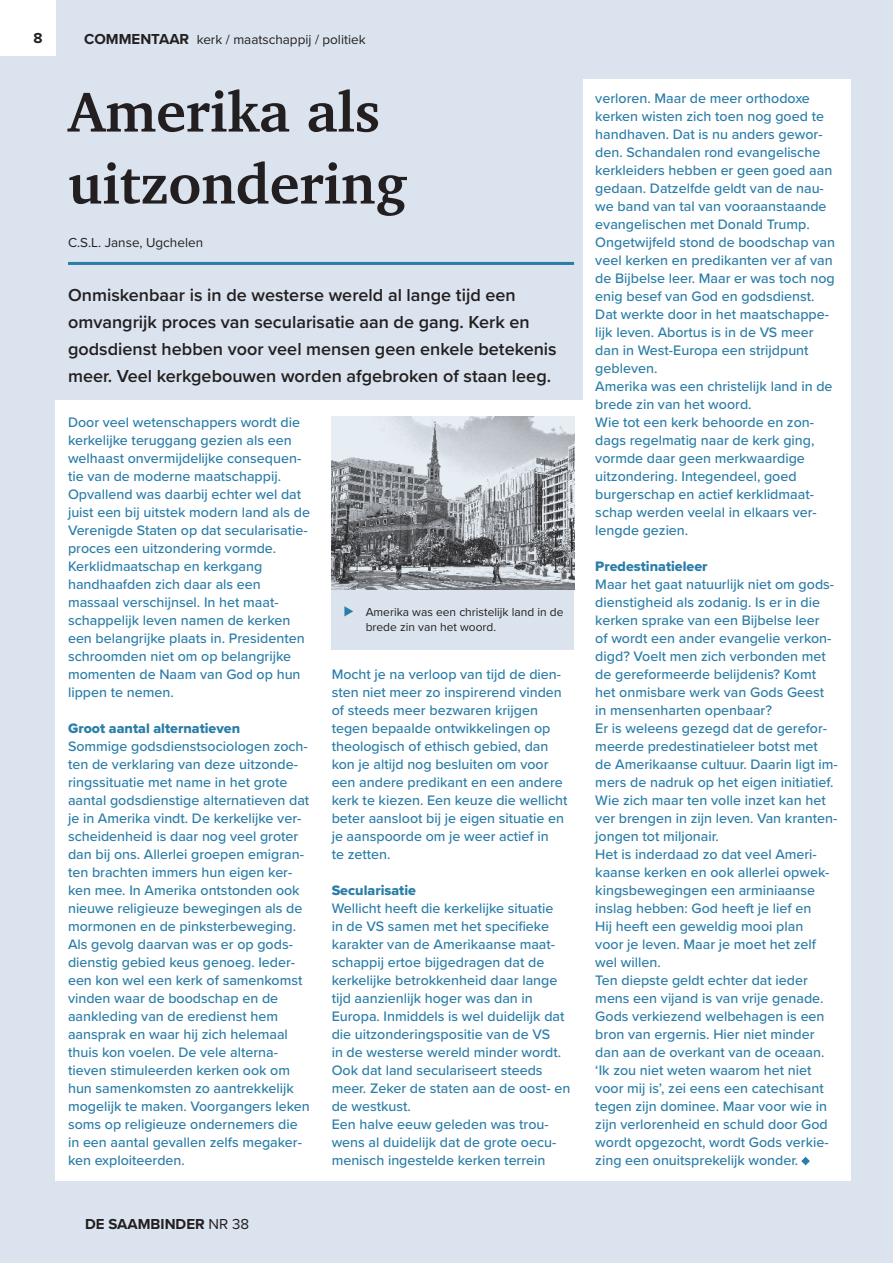
<style>
.page{position:relative;width:893px;height:1263px;background:#dae3ee}
.page>*{position:absolute;margin:0;border:0;box-sizing:border-box;transform-origin:0 0}
.t1{font:700 57px/72px "Charter";color:#231f20}
.t2{font:600 18px/27px "Proxima Nova";color:#231f20}
.t3{font:700 15px "Proxima Nova";color:#231f20}
.t4{font:500 14.25px/18px "Proxima Nova";color:#2a7da8}
.t5{font:14.25px "Proxima Nova Extrabld";color:#2a7da8}
.t6{font:13.5px "Proxima Nova";color:#231f20}
.t7{font:12px/15px "Proxima Nova";color:#231f20}
.s1{font-weight:700;font-size:15px}
.s2{font-weight:400}
.s3{font-weight:700}
</style>
<div class="page">
<hr style="left:68px;top:262px;width:506px;height:3px;background:#2a7da8">
<div style="left:55px;top:403px;width:268px;height:166px;background:#fff"></div>
<div style="left:55px;top:547px;width:268px;height:166px;background:#fff"></div>
<div style="left:55px;top:691px;width:268px;height:40px;background:#fff"></div>
<div style="left:55px;top:727px;width:268px;height:220px;background:#fff"></div>
<div style="left:55px;top:925px;width:268px;height:256px;background:#fff"></div>
<div style="left:319px;top:655px;width:268px;height:220px;background:#fff"></div>
<div style="left:319px;top:853px;width:268px;height:40px;background:#fff"></div>
<div style="left:319px;top:889px;width:268px;height:238px;background:#fff"></div>
<div style="left:319px;top:1105px;width:268px;height:76px;background:#fff"></div>
<div style="left:583px;top:79px;width:267px;height:166px;background:#fff"></div>
<div style="left:583px;top:223px;width:267px;height:166px;background:#fff"></div>
<div style="left:583px;top:367px;width:267px;height:58px;background:#fff"></div>
<div style="left:583px;top:403px;width:267px;height:148px;background:#fff"></div>
<div style="left:583px;top:529px;width:267px;height:40px;background:#fff"></div>
<div style="left:583px;top:565px;width:267px;height:166px;background:#fff"></div>
<div style="left:583px;top:709px;width:267px;height:148px;background:#fff"></div>
<div style="left:583px;top:835px;width:267px;height:148px;background:#fff"></div>
<div style="left:583px;top:961px;width:267px;height:220px;background:#fff"></div>
<svg style="left:344px;top:606px;width:9px;height:10px"></svg>
<img style="left:332px;top:417px;width:242px;height:172px">
<div style="left:0;top:0;width:55px;height:55px;background:#fff"></div>
<p class="t3" style="left:33px;top:29px;width:11px">8</p>
<p class="t6" style="left:84px;top:30px;width:283px"><span class="s1">COMMENTAAR</span> kerk / maatschappij / politiek</p>
<h1 class="t1" style="left:68px;top:75px;width:340px">Amerika als uitzondering</h1>
<p class="t6" style="left:68px;top:232px;width:137px">C.S.L. Janse, Ugchelen</p>
<p class="t2" style="left:68px;top:281px;width:490px">Onmiskenbaar is in de westerse wereld al lange tijd een omvangrijk proces van secularisatie aan de gang. Kerk en godsdienst hebben voor veel mensen geen enkele betekenis meer. Veel kerkgebouwen worden afgebroken of staan leeg.</p>
<p class="t4" style="left:68px;top:413px;width:243px">Door veel wetenschappers wordt die kerkelijke teruggang gezien als een welhaast onvermijdelijke consequen&shy;tie van de moderne maatschappij.<br>Opvallend was daarbij echter wel dat juist een bij uitstek modern land als de Verenigde Staten op dat secularisatie&shy;proces een uitzondering vormde.<br>Kerklidmaatschap en kerkgang handhaafden zich daar als een massaal verschijnsel. In het maat&shy;schappelijk leven namen de kerken een belangrijke plaats in. Presidenten schroomden niet om op belangrijke momenten de Naam van God op hun lippen te nemen.</p>
<p class="t5" style="left:68px;top:718px;width:174px">Groot aantal alternatieven</p>
<p class="t4" style="left:68px;top:737px;width:243px">Sommige godsdienstsociologen zoch&shy;ten de verklaring van deze uitzonde&shy;ringssituatie met name in het grote aantal godsdienstige alternatieven dat je in Amerika vindt. De kerkelijke ver&shy;scheidenheid is daar nog veel groter dan bij ons. Allerlei groepen emigran&shy;ten brachten immers hun eigen ker&shy;ken mee. In Amerika ontstonden ook nieuwe religieuze bewegingen als de mormonen en de pinksterbeweging.<br>Als gevolg daarvan was er op gods&shy;dienstig gebied keus genoeg. Ieder&shy;een kon wel een kerk of samenkomst vinden waar de boodschap en de aankleding van de eredienst hem aansprak en waar hij zich helemaal thuis kon voelen. De vele alterna&shy;tieven stimuleerden kerken ook om hun samenkomsten zo aantrekkelijk mogelijk te maken. Voorgangers leken soms op religieuze ondernemers die in een aantal gevallen zelfs megaker&shy;ken exploiteerden.</p>
<p class="t7" style="left:366px;top:604px;width:199px">Amerika was een christelijk land in de brede zin van het woord.</p>
<p class="t4" style="left:332px;top:665px;width:237px">Mocht je na verloop van tijd de dien&shy;sten niet meer zo inspirerend vinden of steeds meer bezwaren krijgen tegen bepaalde ontwikkelingen op theologisch of ethisch gebied, dan kon je altijd nog besluiten om voor een andere predikant en een andere kerk te kiezen. Een keuze die wellicht beter aansloot bij je eigen situatie en je aanspoorde om je weer actief in<br>te zetten.</p>
<p class="t5" style="left:332px;top:880px;width:86px">Secularisatie</p>
<p class="t4" style="left:332px;top:899px;width:240px">Wellicht heeft die kerkelijke situatie<br>in de VS samen met het specifieke karakter van de Amerikaanse maat&shy;schappij ertoe bijgedragen dat de kerkelijke betrokkenheid daar lange tijd aanzienlijk hoger was dan in Europa. Inmiddels is wel duidelijk dat die uitzonderingspositie van de VS<br>in de westerse wereld minder wordt.<br>Ook dat land seculariseert steeds meer. Zeker de staten aan de oost- en de westkust.<br>Een halve eeuw geleden was trou&shy;wens al duidelijk dat de grote oecu&shy;menisch ingestelde kerken terrein</p>
<p class="t3" style="left:85px;top:1215px;width:166px">DE SAAMBINDER <span class="s2">NR 38</span></p>
<p class="t4" style="left:595px;top:89px;width:241px">verloren. Maar de meer orthodoxe kerken wisten zich toen nog goed te handhaven. Dat is nu anders gewor&shy;den. Schandalen rond evangelische kerkleiders hebben er geen goed aan gedaan. Datzelfde geldt van de nau&shy;we band van tal van vooraanstaande evangelischen met Donald Trump.<br>Ongetwijfeld stond de boodschap van veel kerken en predikanten ver af van de Bijbelse leer. Maar er was toch nog enig besef van God en godsdienst.<br>Dat werkte door in het maatschappe&shy;lijk leven. Abortus is in de VS meer dan in West-Europa een strijdpunt gebleven.<br>Amerika was een christelijk land in de brede zin van het woord.<br>Wie tot een kerk behoorde en zon&shy;dags regelmatig naar de kerk ging, vormde daar geen merkwaardige uitzondering. Integendeel, goed burgerschap en actief kerklidmaat&shy;schap werden veelal in elkaars ver&shy;lengde gezien.</p>
<p class="t5" style="left:595px;top:556px;width:114px">Predestinatieleer</p>
<p class="t4" style="left:595px;top:575px;width:244px">Maar het gaat natuurlijk niet om gods&shy;dienstigheid als zodanig. Is er in die kerken sprake van een Bijbelse leer<br>of wordt een ander evangelie verkon&shy;digd? Voelt men zich verbonden met de gereformeerde belijdenis? Komt het onmisbare werk van Gods Geest in mensenharten openbaar?<br>Er is weleens gezegd dat de gerefor&shy;meerde predestinatieleer botst met<br>de Amerikaanse cultuur. Daarin ligt im&shy;mers de nadruk op het eigen initiatief.<br>Wie zich maar ten volle inzet kan het ver brengen in zijn leven. Van kranten&shy;jongen tot miljonair.<br>Het is inderdaad zo dat veel Ameri&shy;kaanse kerken en ook allerlei opwek&shy;kingsbewegingen een arminiaanse inslag hebben: God heeft je lief en<br>Hij heeft een geweldig mooi plan<br>voor je leven. Maar je moet het zelf wel willen.<br>Ten diepste geldt echter dat ieder mens een vijand is van vrije genade.<br>Gods verkiezend welbehagen is een bron van ergernis. Hier niet minder dan aan de overkant van de oceaan. ‘Ik zou niet weten waarom het niet voor mij is’, zei eens een catechisant tegen zijn dominee. Maar voor wie in zijn verlorenheid en schuld door God wordt opgezocht, wordt Gods verkie&shy;zing een onuitsprekelijk wonder. <span class="s3">♦</span></p>
</div>
